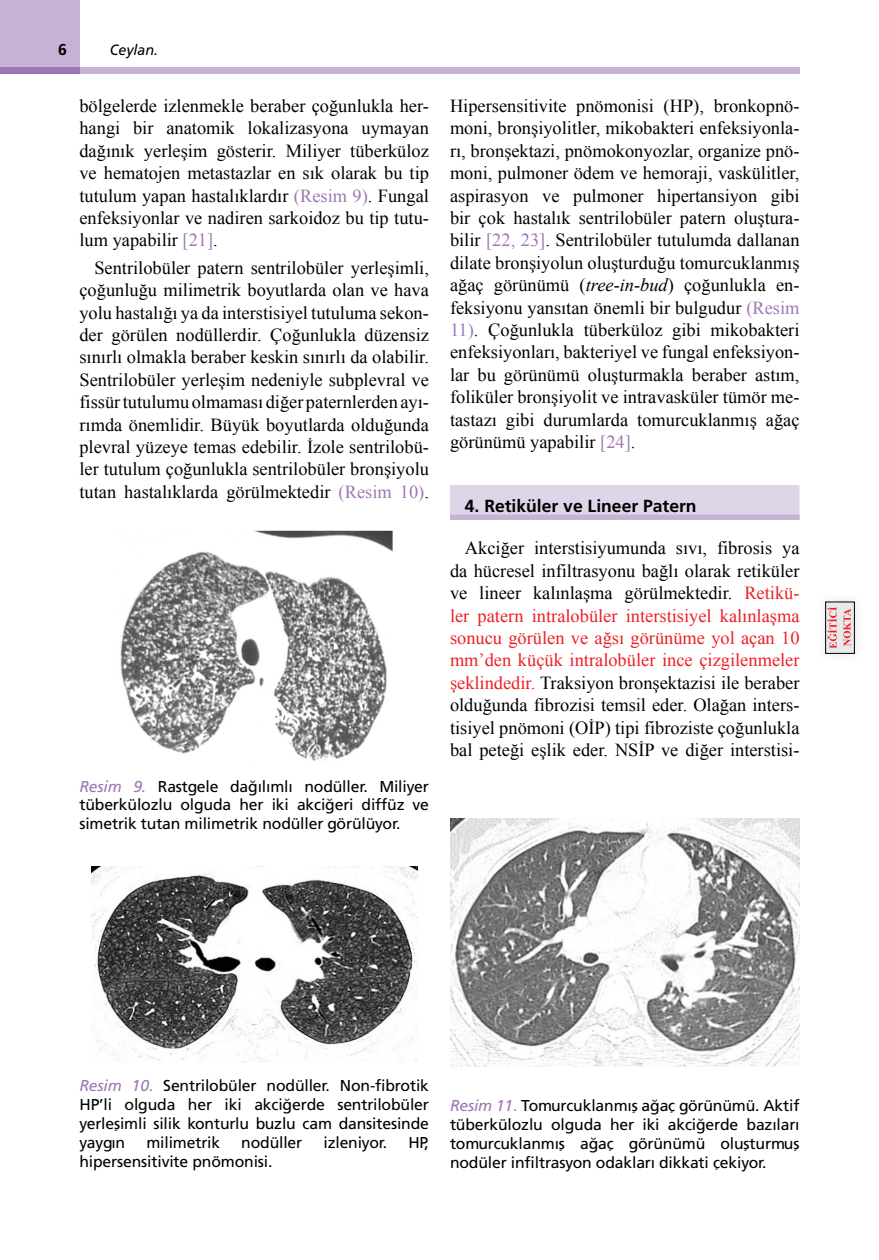
<style>
.page{position:relative;width:879px;height:1260px;background:#fff}
.page>*{position:absolute;margin:0;border:0;box-sizing:border-box;transform-origin:0 0}
.YAZI{font:18.38px/22.4px "Times New Roman";color:#000;text-align:justify}
.ARA_BASLIK{font:17.5px "Frutiger Bold Tr";color:#000}
.RESİM-ALTI{font:15.75px/18.9px "Frutiger Normal Tr";letter-spacing:-.01em;color:#000;text-align:justify}
.t1{font:15.75px "Frutiger Bold Tr";color:#000}
.t2{font:14.88px "Frutiger Italic Tr";color:#000;scale:.96 1}
.s1{color:#9e76b3}
.s2{font-family:"Frutiger Italic Tr";color:#9e76b3}
.s3{font-style:italic}
.s4{color:#ed1f26}
</style>
<div class="page">
<div style="left:79px;top:67px;width:720px;height:7px;background:#c7b2d5"></div>
<div style="left:0;top:0;width:79px;height:74px;background:#c7b2d5"></div>
<div style="left:0;top:67px;width:79px;height:7px;background:#9e76b3"></div>
<div style="left:450px;top:485px;width:349px;height:35px;background:#ded5e9"></div>
<div style="left:450px;top:515px;width:349px;height:5px;background:#c7b2d5"></div>
<img style="left:450px;top:818px;width:349px;height:248px">
<div style="left:815px;top:592px;width:48px;height:71px;background:#fbfbfb"></div>
<div style="left:825px;top:602px;width:28px;height:51px;background:#e6eae9"></div>
<svg style="left:826px;top:607px;width:10px;height:41px"></svg>
<svg style="left:843px;top:609px;width:7px;height:37px"></svg>
<div style="left:824px;top:602px;width:30px;height:52px;border:1px solid #000"></div>
<img style="left:120px;top:531px;width:272px;height:230px">
<img style="left:91px;top:866px;width:326px;height:197px">
<p class="t1" style="left:58px;top:40px;width:10px">6</p>
<p class="t2" style="left:110px;top:41px;width:52px">Ceylan.</p>
<p class="YAZI" style="left:79px;top:94px;width:351px">bölgelerde izlenmekle beraber çoğunlukla her&shy;hangi bir anatomik lokalizasyona uymayan dağınık yerleşim gösterir. Miliyer tüberküloz ve hematojen metastazlar en sık olarak bu tip tutulum yapan hastalıklardır <span class="s1">(Resim 9)</span>. Fungal enfeksiyonlar ve nadiren sarkoidoz bu tip tutu&shy;lum yapabilir <span class="s1">[21]</span>.</p>
<p class="YAZI" style="left:79px;top:256px;width:351px;text-indent:15px">Sentrilobüler patern sentrilobüler yerleşimli, çoğunluğu milimetrik boyutlarda olan ve hava yolu hastalığı ya da interstisiyel tutuluma sekon&shy;der görülen nodüllerdir. Çoğunlukla düzensiz sınırlı olmakla beraber keskin sınırlı da olabilir.<br>Sentrilobüler yerleşim nedeniyle subplevral ve fissür tutulumu olmaması diğer paternlerden ayı&shy;rımda önemlidir. Büyük boyutlarda olduğunda plevral yüzeye temas edebilir. İzole sentrilobü&shy;ler tutulum çoğunlukla sentrilobüler bronşiyolu tutan hastalıklarda görülmektedir <span class="s1">(Resim 10)</span>.</p>
<p class="RESİM-ALTI" style="left:79px;top:777px;width:351px"><span class="s2">Resim 9.</span> Rastgele dağılımlı nodüller. Miliyer tüberkülozlu olguda her iki akciğeri diffüz ve simetrik tutan milimetrik nodüller görülüyor.</p>
<p class="YAZI" style="left:450px;top:94px;width:351px">Hipersensitivite pnömonisi (HP), bronkopnö&shy;moni, bronşiyolitler, mikobakteri enfeksiyonla&shy;rı, bronşektazi, pnömokonyozlar, organize pnö&shy;moni, pulmoner ödem ve hemoraji, vaskülitler, aspirasyon ve pulmoner hipertansiyon gibi bir çok hastalık sentrilobüler patern oluştura&shy;bilir <span class="s1">[22, 23]</span>. Sentrilobüler tutulumda dallanan dilate bronşiyolun oluşturduğu tomurcuklanmış ağaç görünümü (<span class="s3">tree-in-bud</span>) çoğunlukla en&shy;feksiyonu yansıtan önemli bir bulgudur <span class="s1">(Resim 11)</span>. Çoğunlukla tüberküloz gibi mikobakteri enfeksiyonları, bakteriyel ve fungal enfeksiyon&shy;lar bu görünümü oluşturmakla beraber astım, foliküler bronşiyolit ve intravasküler tümör me&shy;tastazı gibi durumlarda tomurcuklanmış ağaç görünümü yapabilir <span class="s1">[24]</span>.</p>
<p class="ARA_BASLIK" style="left:464px;top:495px;width:233px">4. Retiküler ve Lineer Patern</p>
<p class="YAZI" style="left:450px;top:537px;width:351px;text-indent:15px">Akciğer interstisiyumunda sıvı, fibrosis ya da hücresel infiltrasyonu bağlı olarak retiküler ve lineer kalınlaşma görülmektedir. <span class="s4">Retikü&shy;ler patern intralobüler interstisiyel kalınlaşma sonucu görülen ve ağsı görünüme yol açan 10 mm’den küçük intralobüler ince çizgilenmeler şeklindedir.</span> Traksiyon bronşektazisi ile beraber olduğunda fibrozisi temsil eder. Olağan inters&shy;tisiyel pnömoni (OİP) tipi fibroziste çoğunlukla bal peteği eşlik eder. NSİP ve diğer interstisi-</p>
<p class="RESİM-ALTI" style="left:79px;top:1076px;width:351px"><span class="s2">Resim 10</span><span class="s1">.</span> Sentrilobüler nodüller. Non-fibrotik HP’li olguda her iki akciğerde sentrilobüler yerleşimli silik konturlu buzlu cam dansitesinde yaygın</p>
<p class="RESİM-ALTI" style="left:146px;top:1133px;width:75px">milimetrik</p>
<p class="RESİM-ALTI" style="left:241px;top:1133px;width:63px">nodüller</p>
<p class="RESİM-ALTI" style="left:323px;top:1133px;width:65px">izleniyor.</p>
<p class="RESİM-ALTI" style="left:408px;top:1133px;width:22px">HP,</p>
<p class="RESİM-ALTI" style="left:79px;top:1152px;width:194px">hipersensitivite pnömonisi.</p>
<p class="RESİM-ALTI" style="left:450px;top:1096px;width:351px"><span class="s2">Resim 11</span><span class="s1">.</span> Tomurcuklanmış ağaç görünümü. Aktif tüberkülozlu olguda her iki akciğerde bazıları tomurcuklanmış ağaç görünümü oluşturmuş nodüler infiltrasyon odakları dikkati çekiyor.</p>
</div>
